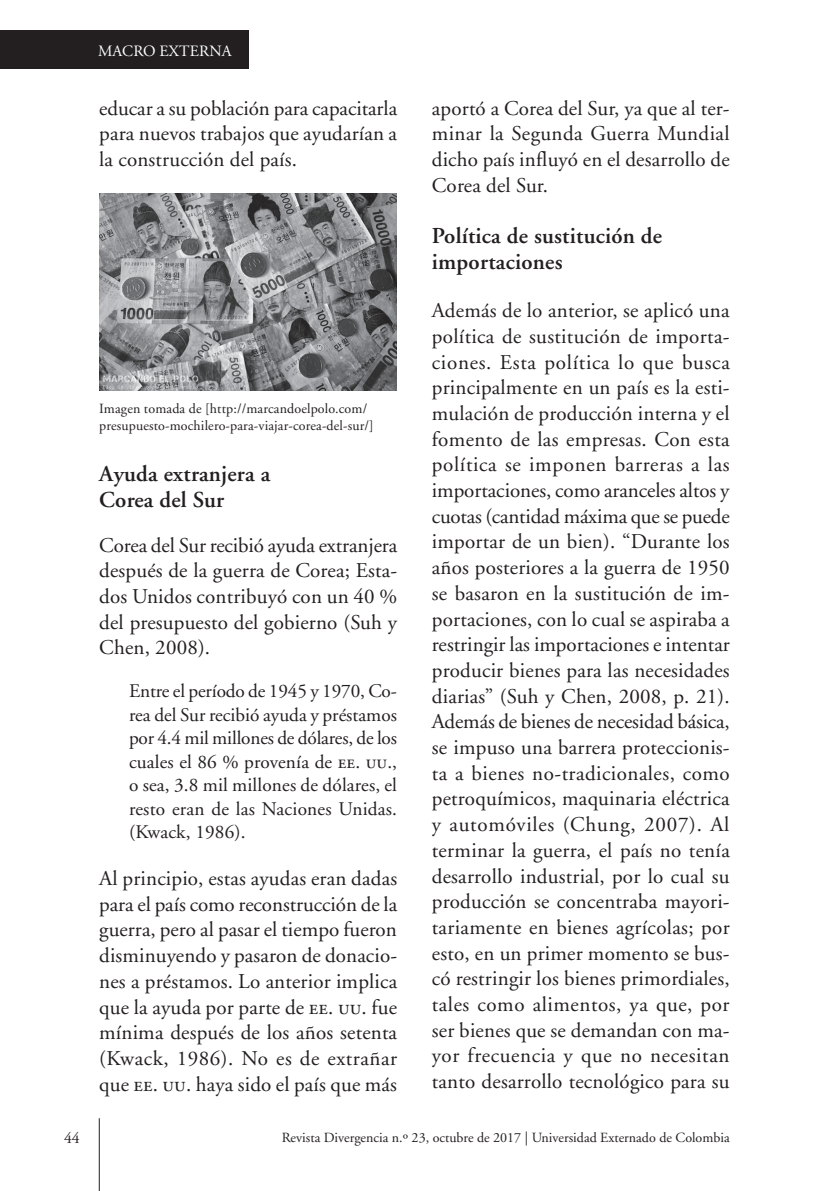
<style>
.page{position:relative;width:829px;height:1191px;background:#fff}
.page>*{position:absolute;margin:0;border:0;box-sizing:border-box;transform-origin:0 0}
.t1{font:600 22.75px/25.7px "Adobe Garamond";letter-spacing:.01em;color:#231f20}
.t2{font:21px/25.7px "Adobe Garamond";letter-spacing:.01em;color:#231f20;text-align:justify}
.t3{font:19.25px/23.4px "Adobe Garamond";letter-spacing:.01em;color:#231f20;text-align:justify}
.t4{font:15.75px "Adobe Garamond";letter-spacing:.01em;color:#fff}
.t5{font:15.75px "Adobe Garamond";color:#231f20}
.t6{font:14px/16.8px "Adobe Garamond";letter-spacing:.005em;color:#231f20}
.s1{font-family:"Adobe Garamond Regular SC"}
</style>
<div class="page">
<hr style="left:99px;top:1118px;width:1px;height:73px;background:#231f20">
<div style="left:0;top:30px;width:248px;height:39px;background:#231f20"></div>
<img style="left:99px;top:193px;width:298px;height:197px">
<p class="t5" style="left:64px;top:1129px;width:17px">44</p>
<p class="t4" style="left:98px;top:43px;width:135px">MACRO EXTERNA</p>
<p class="t2" style="left:99px;top:96px;width:299px">educar a su población para capacitarla para nuevos trabajos que ayudarían a la construcción del país.</p>
<p class="t6" style="left:99px;top:400px;width:276px">Imagen tomada de [http://marcandoelpolo.com/ presupuesto-mochilero-para-viajar-corea-del-sur/]</p>
<p class="t1" style="left:99px;top:461px;width:173px">Ayuda extranjera a<br>Corea del Sur</p>
<p class="t2" style="left:99px;top:532px;width:299px">Corea del Sur recibió ayuda extranjera después de la guerra de Corea; Esta&shy;dos Unidos contribuyó con un 40 % del presupuesto del gobierno (Suh y Chen, 2008).</p>
<p class="t3" style="left:129px;top:680px;width:269px">Entre el período de 1945 y 1970, Co&shy;rea del Sur recibió ayuda y préstamos por 4.4 mil millones de dólares, de los cuales el 86 % provenía de <span class="s1">ee</span>. <span class="s1">uu</span>., o sea, 3.8 mil millones de dólares, el resto eran de las Naciones Unidas. (Kwack, 1986).</p>
<p class="t2" style="left:99px;top:866px;width:299px">Al principio, estas ayudas eran dadas para el país como reconstrucción de la guerra, pero al pasar el tiempo fueron disminuyendo y pasaron de donacio&shy;nes a préstamos. Lo anterior implica que la ayuda por parte de <span class="s1">ee</span>. <span class="s1">uu</span>. fue mínima después de los años setenta (Kwack, 1986). No es de extrañar que <span class="s1">ee</span>. <span class="s1">uu</span>. haya sido el país que más</p>
<p class="t2" style="left:432px;top:96px;width:299px">aportó a Corea del Sur, ya que al ter&shy;minar la Segunda Guerra Mundial dicho país influyó en el desarrollo de Corea del Sur.</p>
<p class="t1" style="left:432px;top:223px;width:232px">Política de sustitución de importaciones</p>
<p class="t2" style="left:432px;top:298px;width:299px">Además de lo anterior, se aplicó una política de sustitución de importa&shy;ciones. Esta política lo que busca principalmente en un país es la esti&shy;mulación de producción interna y el fomento de las empresas. Con esta política se imponen barreras a las importaciones, como aranceles altos y cuotas (cantidad máxima que se puede importar de un bien). “Durante los años posteriores a la guerra de 1950 se basaron en la sustitución de im&shy;portaciones, con lo cual se aspiraba a restringir las importaciones e intentar producir bienes para las necesidades diarias” (Suh y Chen, 2008, p. 21).<br>Además de bienes de necesidad básica, se impuso una barrera proteccionis&shy;ta a bienes no-tradicionales, como petroquímicos, maquinaria eléctrica y automóviles (Chung, 2007). Al terminar la guerra, el país no tenía desarrollo industrial, por lo cual su producción se concentraba mayori&shy;tariamente en bienes agrícolas; por esto, en un primer momento se bus&shy;có restringir los bienes primordiales, tales como alimentos, ya que, por ser bienes que se demandan con ma&shy;yor frecuencia y que no necesitan tanto desarrollo tecnológico para su</p>
<p class="t6" style="left:282px;top:1129px;width:449px">Revista Divergencia n.º 23, octubre de 2017 | Universidad Externado de Colombia</p>
</div>
